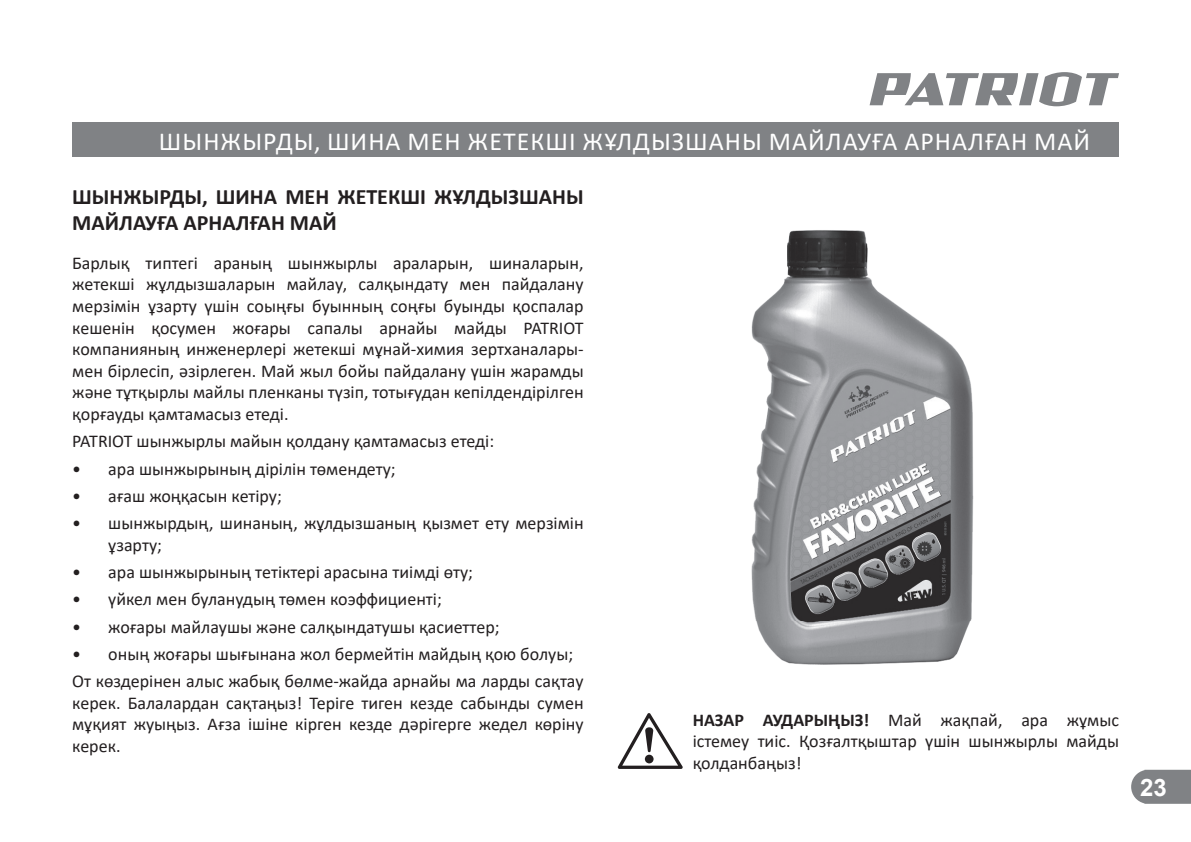
<style>
.page{position:relative;width:1191px;height:842px;background:#fff}
.page>*{position:absolute;margin:0;border:0;box-sizing:border-box;transform-origin:0 0}
.t1{font:26px "Calibri";letter-spacing:.04em;color:#fff}
.t2{font:700 24px "Arial";color:#fff}
.t3{font:700 22px/26.4px "Calibri";color:#231f20}
.t4{font:18px/21.6px "Calibri";color:#231f20;text-align:justify}
.s1{font-weight:700}
</style>
<div class="page">
<svg style="left:1131px;top:769px;width:60px;height:34px"></svg>
<svg style="left:869px;top:72px;width:250px;height:34px"></svg>
<div style="left:72px;top:123px;width:1047px;height:34px;background:#808285"></div>
<svg style="left:617px;top:713px;width:66px;height:56px"></svg>
<img style="left:751px;top:230px;width:223px;height:435px">
<h1 class="t1" style="left:159px;top:123px;width:933px">ШЫНЖЫРДЫ, ШИНА МЕН ЖЕТЕКШІ ЖҰЛДЫЗШАНЫ МАЙЛАУҒА АРНАЛҒАН МАЙ</h1>
<p class="t3" style="left:72px;top:183px;width:513px">ШЫНЖЫРДЫ, ШИНА МЕН ЖЕТЕКШІ ЖҰЛДЫЗШАНЫ<br>МАЙЛАУҒА АРНАЛҒАН МАЙ</p>
<p class="t4" style="left:72px;top:251px;width:513px">Барлық типтегі араның шынжырлы араларын, шиналарын, жетекші жұлдызшаларын майлау, салқындату мен пайдалану мерзімін ұзарту үшін соыңғы буынның соңғы буынды қоспалар кешенін қосумен жоғары сапалы арнайы майды PATRIOT компанияның инженерлері жетекші мұнай-химия зертханалары&shy;мен бірлесіп, әзірлеген. Май жыл бойы пайдалану үшін жарамды және тұтқырлы майлы пленканы түзіп, тотығудан кепілдендірілген қорғауды қамтамасыз етеді.</p>
<p class="t4" style="left:72px;top:430px;width:423px">PATRIOT шынжырлы майын қолдану қамтамасыз етеді:</p>
<p class="t4" style="left:72px;top:457px;width:325px">• ара шынжырының дірілін төмендету;</p>
<p class="t4" style="left:72px;top:484px;width:211px">• ағаш жоңқасын кетіру;</p>
<p class="t4" style="left:108px;top:512px;width:477px;text-indent:-36px">• шынжырдың, шинаның, жұлдызшаның қызмет ету мерзімін ұзарту;</p>
<p class="t4" style="left:72px;top:561px;width:402px">• ара шынжырының тетіктері арасына тиімді өту;</p>
<p class="t4" style="left:72px;top:588px;width:371px">• үйкел мен буланудың төмен коэффициенті;</p>
<p class="t4" style="left:72px;top:615px;width:429px">• жоғары майлаушы және салқындатушы қасиеттер;</p>
<p class="t4" style="left:72px;top:640px;width:513px;line-height:27.2px">• оның жоғары шығынана жол бермейтін майдың қою болуы;<br>От көздерінен алыс жабық бөлме-жайда арнайы ма ларды сақтау</p>
<p class="t4" style="left:72px;top:691px;width:513px">керек. Балалардан сақтаңыз! Теріге тиген кезде сабынды сумен мұқият жуыңыз. Ағза ішіне кірген кезде дәрігерге жедел көріну керек.</p>
<p class="t4" style="left:692px;top:708px;width:428px"><span class="s1">НАЗАР АУДАРЫҢЫЗ!</span> Май жақпай, ара жұмыс істемеу тиіс. Қозғалтқыштар үшін шынжырлы майды қолданбаңыз!</p>
<h2 class="t2" style="left:1140px;top:770px;width:28px">23</h2>
</div>
